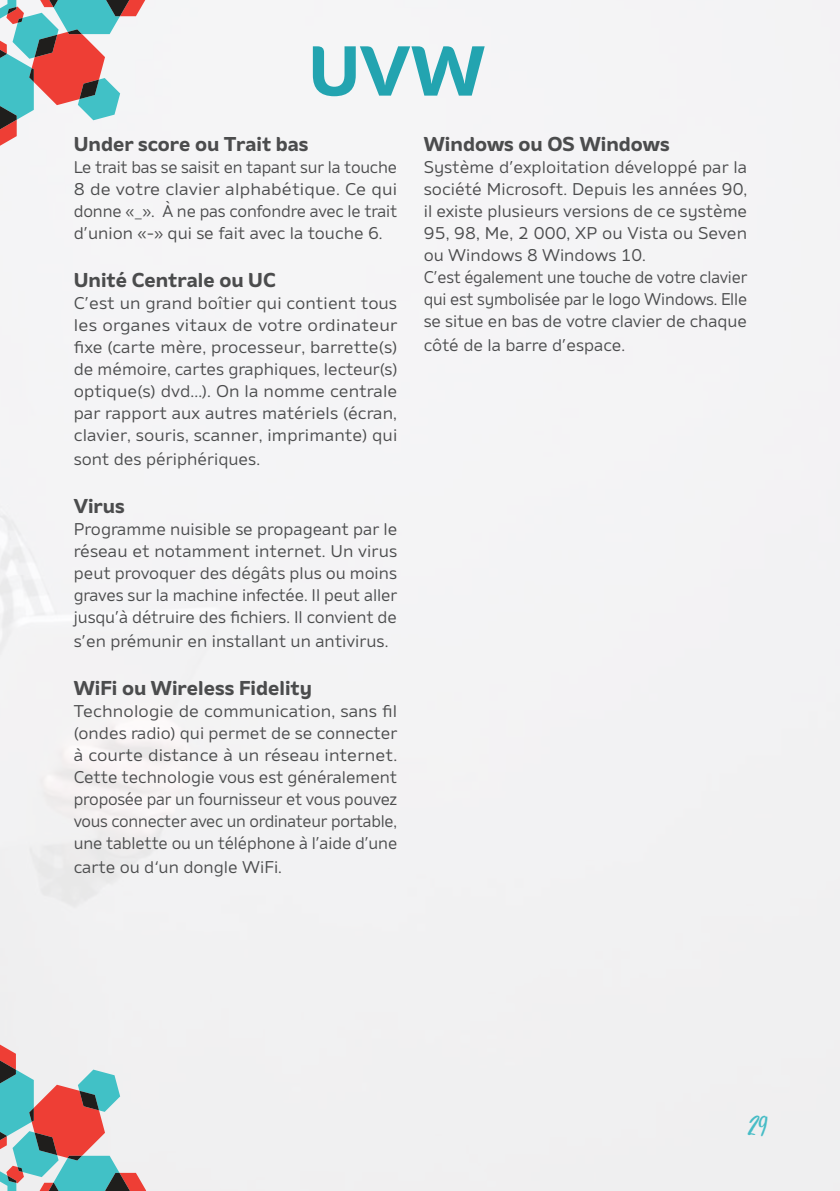
<style>
.page{position:relative;width:840px;height:1191px;background:#fff}
.page>*{position:absolute;margin:0;border:0;box-sizing:border-box;transform-origin:0 0}
.t1{font:700 70px "Amino";color:#23a4b0}
.t2{font:32px "October Storm";color:#47bcc6}
.t3{font:700 20px "Amino";color:#4b4c4d}
.t4{font:17px/22px "Amino";letter-spacing:-.005em;color:#4b4c4d;text-align:justify}
.t5{font:17px/22px "Amino";letter-spacing:-.005em;color:#4b4c4d;text-align:justify;scale:.96 1}
.t6{font:17px/22px "Amino";letter-spacing:-.005em;color:#4b4c4d;text-align:justify;scale:.95 1}
</style>
<div class="page">
<div style="left:0;top:0;width:839px;height:1191px;background:#f3f3f4"></div>
<svg style="left:0;top:1044px;width:146px;height:147px"></svg>
<svg style="left:0;top:0;width:146px;height:146px"></svg>
<p class="t1" style="left:308px;top:27px;width:178px">UVW</p>
<p class="t3" style="left:74px;top:131px;width:236px">Under score ou Trait bas</p>
<p class="t5" style="left:74px;top:155px;width:338px">Le trait bas se saisit en tapant sur la touche 8 de votre clavier alphabétique. Ce qui donne «_». À ne pas confondre avec le trait d’union «-» qui se fait avec la touche 6.</p>
<p class="t3" style="left:74px;top:267px;width:203px">Unité Centrale ou UC</p>
<p class="t4" style="left:74px;top:291px;width:325px">C’est un grand boîtier qui contient tous les organes vitaux de votre ordinateur fixe (carte mère, processeur, barrette(s) de mémoire, cartes graphiques, lecteur(s) optique(s) dvd...). On la nomme centrale par rapport aux autres matériels (écran, clavier, souris, scanner, imprimante) qui</p>
<p class="t4" style="left:74px;top:447px;width:188px">sont des périphériques.</p>
<p class="t3" style="left:74px;top:493px;width:53px">Virus</p>
<p class="t4" style="left:74px;top:517px;width:325px">Programme nuisible se propageant par le réseau et notamment internet. Un virus peut provoquer des dégâts plus ou moins graves sur la machine infectée. Il peut aller jusqu’à détruire des fichiers. Il convient de</p>
<p class="t4" style="left:74px;top:629px;width:316px">s’en prémunir en installant un antivirus.</p>
<p class="t3" style="left:74px;top:675px;width:239px">WiFi ou Wireless Fidelity</p>
<p class="t4" style="left:74px;top:699px;width:325px">Technologie de communication, sans fil (ondes radio) qui permet de se connecter à courte distance à un réseau internet.<br>Cette technologie vous est généralement proposée par un fournisseur et vous pouvez vous connecter avec un ordinateur portable, une tablette ou un téléphone à l’aide d’une</p>
<p class="t4" style="left:74px;top:855px;width:209px">carte ou d‘un dongle WiFi.</p>
<p class="t3" style="left:423px;top:131px;width:247px">Windows ou OS Windows</p>
<p class="t4" style="left:423px;top:155px;width:325px">Système d’exploitation développé par la société Microsoft. Depuis les années 90, il existe plusieurs versions de ce système 95, 98, Me, 2 000, XP ou Vista ou Seven ou Windows 8 Windows 10.</p>
<p class="t6" style="left:423px;top:265px;width:342px">C’est également une touche de votre clavier qui est symbolisée par le logo Windows. Elle se situe en bas de votre clavier de chaque</p>
<p class="t4" style="left:423px;top:333px;width:203px">côté de la barre d’espace.</p>
<p class="t2" style="left:747px;top:1109px;width:21px">29</p>
</div>
